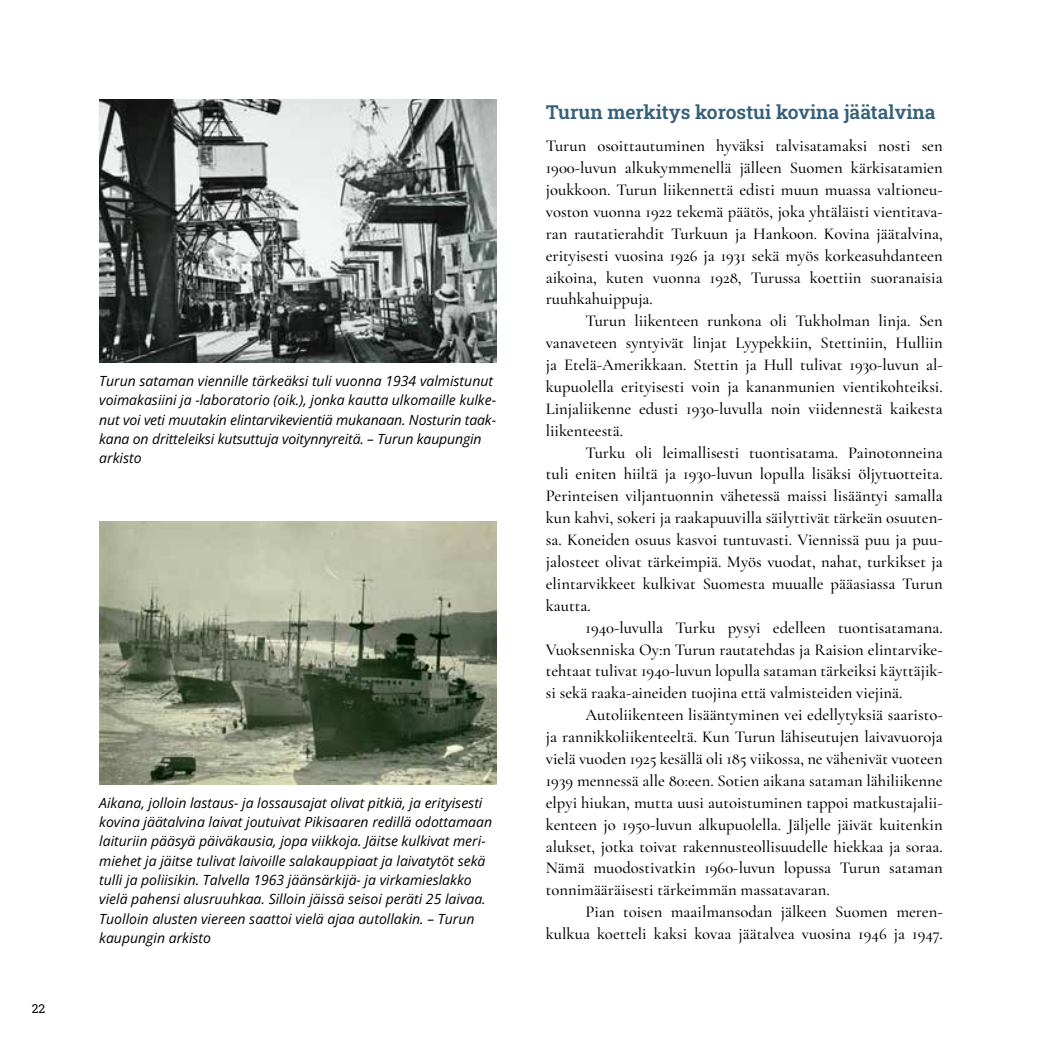
<style>
.page{position:relative;width:1042px;height:1042px;background:#fff}
.page>*{position:absolute;margin:0;border:0;box-sizing:border-box;transform-origin:0 0}
.t1{font:600 19.25px "Roboto Slab";color:#365f79}
.t2{font:500 16.62px/21.9px "Cormorant Garamond";color:#000;text-align:justify}
.t3{font:italic 14px/19.2px "Open Sans";color:#000}
.t4{font:12.25px "Roboto Slab";color:#000}
</style>
<div class="page">
<img style="left:99px;top:99px;width:397px;height:263px">
<img style="left:99px;top:521px;width:397px;height:263px">
<p class="t4" style="left:32px;top:999px;width:15px">22</p>
<p class="t3" style="left:99px;top:371px;width:398px">Turun sataman viennille tärkeäksi tuli vuonna 1934 valmistunut voimakasiini ja -laboratorio (oik.), jonka kautta ulkomaille kulke&shy;nut voi veti muutakin elintarvikevientiä mukanaan. Nosturin taak&shy;kana on dritteleiksi kutsuttuja voitynnyreitä. – Turun kaupungin arkisto</p>
<p class="t3" style="left:99px;top:793px;width:394px">Aikana, jolloin lastaus- ja lossausajat olivat pitkiä, ja erityisesti kovina jäätalvina laivat joutuivat Pikisaaren redillä odottamaan laituriin pääsyä päiväkausia, jopa viikkoja. Jäitse kulkivat meri&shy;miehet ja jäitse tulivat laivoille salakauppiaat ja laivatytöt sekä tulli ja poliisikin. Talvella 1963 jäänsärkijä- ja virkamieslakko vielä pahensi alusruuhkaa. Silloin jäissä seisoi peräti 25 laivaa.<br>Tuolloin alusten viereen saattoi vielä ajaa autollakin. – Turun kaupungin arkisto</p>
<p class="t1" style="left:546px;top:99px;width:391px">Turun merkitys korostui kovina jäätalvina</p>
<p class="t2" style="left:546px;top:135px;width:398px">Turun osoittautuminen hyväksi talvisatamaksi nosti sen 1900-luvun alkukymmenellä jälleen Suomen kärkisatamien joukkoon. Turun liikennettä edisti muun muassa valtioneu&shy;voston vuonna 1922 tekemä päätös, joka yhtäläisti vientitava&shy;ran rautatierahdit Turkuun ja Hankoon. Kovina jäätalvina, erityisesti vuosina 1926 ja 1931 sekä myös korkeasuhdanteen aikoina, kuten vuonna 1928, Turussa koettiin suoranaisia ruuhkahuippuja.</p>
<p class="t2" style="left:546px;top:310px;width:398px;text-indent:40px">Turun liikenteen runkona oli Tukholman linja. Sen vanaveteen syntyivät linjat Lyypekkiin, Stettiniin, Hulliin ja Etelä-Amerikkaan. Stettin ja Hull tulivat 1930-luvun al&shy;kupuolella erityisesti voin ja kananmunien vientikohteiksi.<br>Linjaliikenne edusti 1930-luvulla noin viidennestä kaikesta liikenteestä.</p>
<p class="t2" style="left:546px;top:441px;width:398px;text-indent:40px">Turku oli leimallisesti tuontisatama. Painotonneina tuli eniten hiiltä ja 1930-luvun lopulla lisäksi öljytuotteita.<br>Perinteisen viljantuonnin vähetessä maissi lisääntyi samalla kun kahvi, sokeri ja raakapuuvilla säilyttivät tärkeän osuuten&shy;sa. Koneiden osuus kasvoi tuntuvasti. Viennissä puu ja puu&shy;jalosteet olivat tärkeimpiä. Myös vuodat, nahat, turkikset ja elintarvikkeet kulkivat Suomesta muualle pääasiassa Turun kautta.</p>
<p class="t2" style="left:546px;top:616px;width:398px;text-indent:40px">1940-luvulla Turku pysyi edelleen tuontisatamana.<br>Vuoksenniska Oy:n Turun rautatehdas ja Raision elintarvike&shy;tehtaat tulivat 1940-luvun lopulla sataman tärkeiksi käyttäjik&shy;si sekä raaka-aineiden tuojina että valmisteiden viejinä.</p>
<p class="t2" style="left:546px;top:704px;width:398px;text-indent:40px">Autoliikenteen lisääntyminen vei edellytyksiä saaristo&shy;ja rannikkoliikenteeltä. Kun Turun lähiseutujen laivavuoroja vielä vuoden 1925 kesällä oli 185 viikossa, ne vähenivät vuoteen 1939 mennessä alle 80:een. Sotien aikana sataman lähiliikenne elpyi hiukan, mutta uusi autoistuminen tappoi matkustajalii&shy;kenteen jo 1950-luvun alkupuolella. Jäljelle jäivät kuitenkin alukset, jotka toivat rakennusteollisuudelle hiekkaa ja soraa.<br>Nämä muodostivatkin 1960-luvun lopussa Turun sataman tonnimääräisesti tärkeimmän massatavaran.</p>
<p class="t2" style="left:546px;top:901px;width:398px;text-align:right">Pian toisen maailmansodan jälkeen Suomen meren&shy;kulkua koetteli kaksi kovaa jäätalvea vuosina 1946 ja 1947.</p>
</div>
